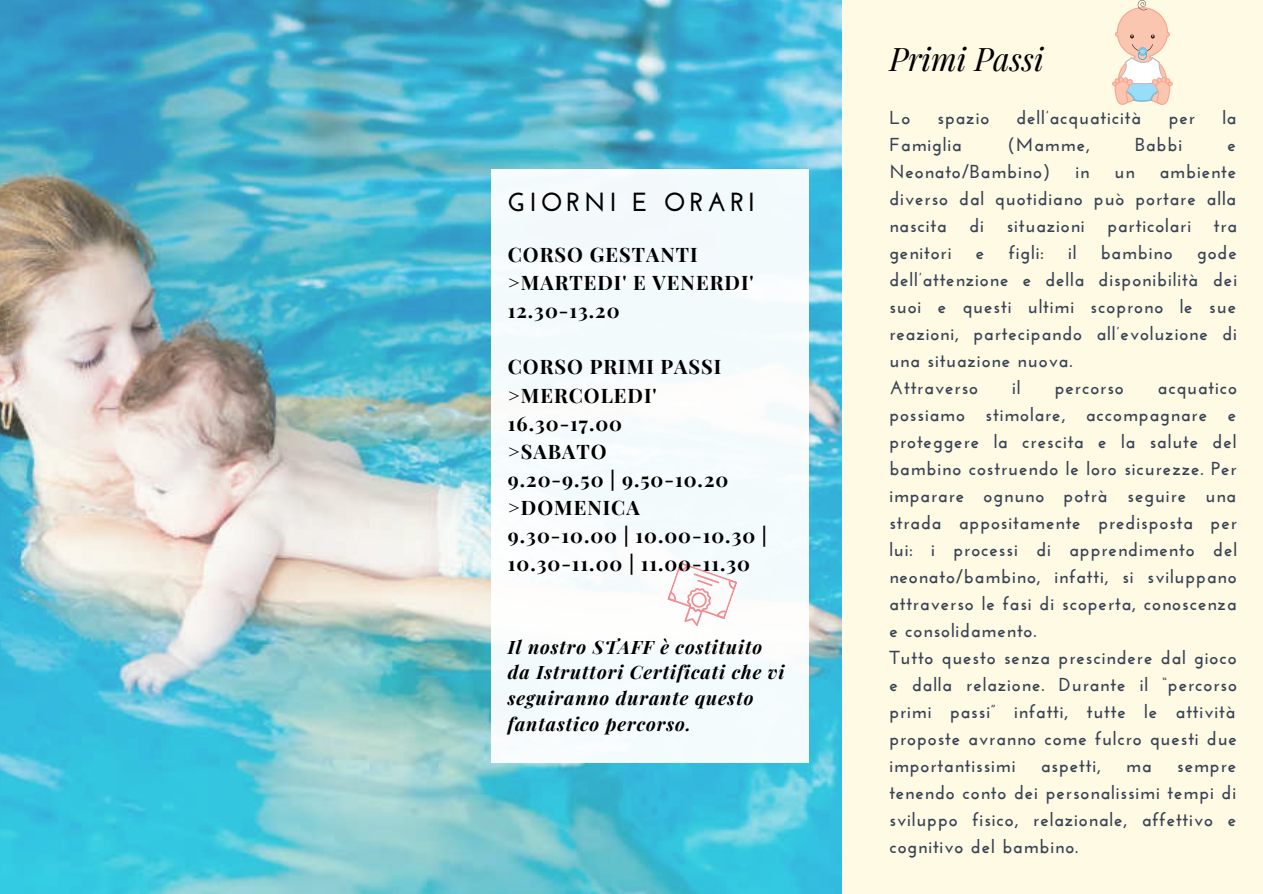
<style>
.page{position:relative;width:1263px;height:894px;background:#fff}
.page>*{position:absolute;margin:0;border:0;box-sizing:border-box;transform-origin:0 0}
.t1{font:italic 31.8px "Playfair Display";color:#000}
.t2{font:700 26.1px "Josefin Sans";letter-spacing:.15em;color:#000}
.t3{font:700 19.95px/28px "Playfair Display";letter-spacing:.05em;color:#000}
.t4{font:700 18.75px/27px "Josefin Sans";letter-spacing:.05em;color:#374253;text-align:justify}
.t5{font:italic 700 18.45px/25.8px "Playfair Display";letter-spacing:.05em;color:#000}
</style>
<div class="page">
<div style="left:0;top:0;width:1263px;height:893px;background:#fffae4"></div>
<img style="left:0;top:0;width:841px;height:893px">
<div style="left:491px;top:169px;width:318px;height:593px;background:#f4fbfc"></div>
<svg style="left:1112px;top:0;width:61px;height:105px"></svg>
<svg style="left:667px;top:562px;width:70px;height:64px"></svg>
<h2 class="t2" style="left:507px;top:191px;width:249px">GIORNI E ORARI</h2>
<p class="t3" style="left:508px;top:239px;width:247px">CORSO GESTANTI &gt;MARTEDI' E VENERDI'<br>12.30-13.20</p>
<p class="t3" style="left:508px;top:352px;width:261px">CORSO PRIMI PASSI &gt;MERCOLEDI'<br>16.30-17.00<br>&gt;SABATO<br>9.20-9.50 | 9.50-10.20 &gt;DOMENICA<br>9.30-10.00 | 10.00-10.30 |<br>10.30-11.00 | 11.00-11.30</p>
<p class="t5" style="left:508px;top:632px;width:278px">Il nostro STAFF è costituito da Istruttori Certificati che vi seguiranno durante questo fantastico percorso.</p>
<h1 class="t1" style="left:889px;top:36px;width:156px">Primi Passi</h1>
<p class="t4" style="left:889px;top:106px;width:22px">Lo</p>
<p class="t4" style="left:937px;top:106px;width:53px">spazio</p>
<p class="t4" style="left:1016px;top:106px;width:127px">dell’acquaticità</p>
<p class="t4" style="left:1169px;top:106px;width:28px">per</p>
<p class="t4" style="left:1222px;top:106px;width:16px">la</p>
<p class="t4" style="left:889px;top:133px;width:74px">Famiglia</p>
<p class="t4" style="left:1007px;top:133px;width:84px">(Mamme,</p>
<p class="t4" style="left:1135px;top:133px;width:49px">Babbi</p>
<p class="t4" style="left:1227px;top:133px;width:10px">e</p>
<p class="t4" style="left:889px;top:160px;width:162px">Neonato/Bambino)</p>
<p class="t4" style="left:1075px;top:160px;width:15px">in</p>
<p class="t4" style="left:1114px;top:160px;width:22px">un</p>
<p class="t4" style="left:889px;top:160px;width:349px;text-indent:270px">ambiente diverso dal quotidiano può portare alla nascita di situazioni particolari tra genitori</p>
<p class="t4" style="left:976px;top:241px;width:10px">e</p>
<p class="t4" style="left:1009px;top:241px;width:36px">figli:</p>
<p class="t4" style="left:1068px;top:241px;width:10px">il</p>
<p class="t4" style="left:1101px;top:241px;width:73px">bambino</p>
<p class="t4" style="left:889px;top:241px;width:349px;text-align:left;text-indent:308px">gode dell’attenzione e della disponibilità dei suoi e questi ultimi scoprono le sue reazioni, partecipando all’evoluzione di una situazione nuova.<br>Attraverso</p>
<p class="t4" style="left:1012px;top:376px;width:10px">il</p>
<p class="t4" style="left:1055px;top:376px;width:71px">percorso</p>
<p class="t4" style="left:889px;top:376px;width:349px;text-align:left;text-indent:269px">acquatico possiamo stimolare, accompagnare e proteggere la crescita e la salute del bambino costruendo le loro sicurezze. Per imparare ognuno potrà seguire una strada appositamente predisposta per lui: i processi di apprendimento del neonato/bambino, infatti, si sviluppano attraverso le fasi di scoperta, conoscenza e consolidamento.<br>Tutto questo senza prescindere dal gioco e dalla relazione. Durante il “percorso primi passi” infatti, tutte le attività proposte avranno come fulcro questi due importantissimi</p>
<p class="t4" style="left:1041px;top:753px;width:61px">aspetti,</p>
<p class="t4" style="left:1126px;top:753px;width:27px">ma</p>
<p class="t4" style="left:889px;top:753px;width:348px;text-indent:288px">sempre tenendo conto dei personalissimi tempi di sviluppo fisico, relazionale, affettivo e cognitivo del bambino.</p>
</div>
